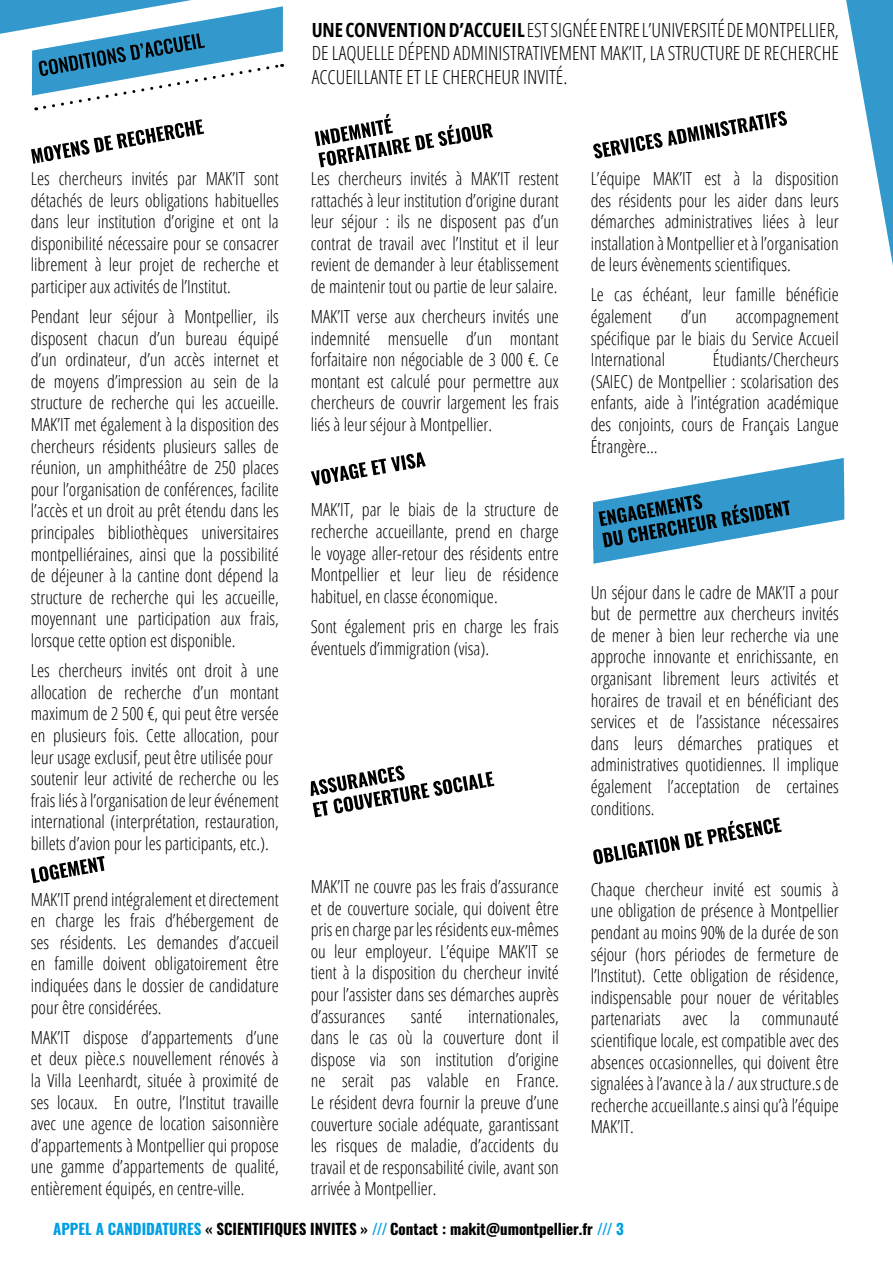
<style>
.page{position:relative;width:893px;height:1263px;background:#fff}
.page>*{position:absolute;margin:0;border:0;box-sizing:border-box;transform-origin:0 0}
.t1{font:300 condensed 19.5px/23.4px "Open Sans";color:#000;text-align:justify}
.t2{font:300 condensed 18px/21.6px "Open Sans";color:#000;text-align:justify}
.t3{font:700 15px "Oswald";color:#000}
.s1{font-weight:700}
.s2{color:#009fe3}
</style>
<div class="page">
<svg style="left:846px;top:0;width:47px;height:266px"></svg>
<svg style="left:0;top:0;width:283px;height:111px"></svg>
<svg style="left:31px;top:856px;width:73px;height:27px"></svg>
<svg style="left:315px;top:114px;width:178px;height:53px"></svg>
<svg style="left:311px;top:452px;width:115px;height:33px"></svg>
<svg style="left:311px;top:765px;width:183px;height:52px"></svg>
<svg style="left:593px;top:111px;width:194px;height:48px"></svg>
<svg style="left:593px;top:817px;width:189px;height:47px"></svg>
<svg style="left:31px;top:119px;width:173px;height:45px"></svg>
<svg style="left:593px;top:458px;width:251px;height:106px"></svg>
<p class="t1" style="left:312px;top:18px;width:529px"><span class="s1">UNE CONVENTION D’ACCUEIL</span> EST SIGNÉE ENTRE L’UNIVERSITÉ DE MONTPELLIER, DE LAQUELLE DÉPEND ADMINISTRATIVEMENT MAK’IT, LA STRUCTURE DE RECHERCHE ACCUEILLANTE ET LE CHERCHEUR INVITÉ.</p>
<p class="t2" style="left:31px;top:167px;width:250px">Les chercheurs invités par MAK’IT sont détachés de leurs obligations habituelles dans leur institution d’origine et ont la disponibilité nécessaire pour se consacrer librement à leur projet de recherche et participer aux activités de l’Institut.</p>
<p class="t2" style="left:31px;top:305px;width:250px">Pendant leur séjour à Montpellier, ils disposent chacun d’un bureau équipé d’un ordinateur, d’un accès internet et de moyens d’impression au sein de la structure de recherche qui les accueille.<br>MAK’IT met également à la disposition des chercheurs résidents plusieurs salles de réunion, un amphithéâtre de 250 places pour l’organisation de conférences, facilite l’accès et un droit au prêt étendu dans les principales bibliothèques universitaires montpelliéraines, ainsi que la possibilité de déjeuner à la cantine dont dépend la structure de recherche qui les accueille, moyennant une participation aux frais, lorsque cette option est disponible.</p>
<p class="t2" style="left:31px;top:659px;width:250px;text-align:left">Les chercheurs invités ont droit à une allocation de recherche d’un montant maximum de 2 500 €, qui peut être versée en plusieurs fois. Cette allocation, pour leur usage exclusif, peut être utilisée pour soutenir leur activité de recherche ou les frais liés à l’organisation de leur événement international (interprétation, restauration, billets d’avion pour les participants, etc.).</p>
<p class="t2" style="left:31px;top:888px;width:250px">MAK’IT prend intégralement et directement en charge les frais d’hébergement de ses résidents. Les demandes d’accueil en famille doivent obligatoirement être indiquées dans le dossier de candidature pour être considérées.</p>
<p class="t2" style="left:31px;top:1026px;width:250px">MAK’IT dispose d’appartements d’une et deux pièce.s nouvellement rénovés à la Villa Leenhardt, située à proximité de ses locaux. En outre, l’Institut travaille avec une agence de location saisonnière d’appartements à Montpellier qui propose une gamme d’appartements de qualité, entièrement équipés, en centre-ville.</p>
<p class="t2" style="left:311px;top:167px;width:250px">Les chercheurs invités à MAK’IT restent rattachés à leur institution d’origine durant leur séjour : ils ne disposent pas d’un contrat de travail avec l’Institut et il leur revient de demander à leur établissement de maintenir tout ou partie de leur salaire.</p>
<p class="t2" style="left:311px;top:305px;width:250px">MAK’IT verse aux chercheurs invités une indemnité mensuelle d’un montant forfaitaire non négociable de 3 000 €. Ce montant est calculé pour permettre aux chercheurs de couvrir largement les frais liés à leur séjour à Montpellier.</p>
<p class="t2" style="left:311px;top:498px;width:250px">MAK’IT, par le biais de la structure de recherche accueillante, prend en charge le voyage aller-retour des résidents entre Montpellier et leur lieu de résidence habituel, en classe économique.</p>
<p class="t2" style="left:311px;top:615px;width:250px">Sont également pris en charge les frais éventuels d’immigration (visa).</p>
<p class="t2" style="left:311px;top:875px;width:250px">MAK’IT ne couvre pas les frais d’assurance et de couverture sociale, qui doivent être pris en charge par les résidents eux-mêmes ou leur employeur. L’équipe MAK’IT se tient à la disposition du chercheur invité pour l’assister dans ses démarches auprès d’assurances</p>
<p class="t2" style="left:411px;top:1005px;width:33px">santé</p>
<p class="t2" style="left:311px;top:1005px;width:250px;text-indent:157px">internationales, dans le cas où la couverture dont il dispose via son institution d’origine ne serait pas valable en France.<br>Le résident devra fournir la preuve d’une couverture sociale adéquate, garantissant les risques de maladie, d’accidents du travail et de responsabilité civile, avant son arrivée à Montpellier.</p>
<p class="t2" style="left:591px;top:167px;width:250px">L’équipe MAK’IT est à la disposition des résidents pour les aider dans leurs démarches administratives liées à leur installation à Montpellier et à l’organisation de leurs évènements scientifiques.</p>
<p class="t2" style="left:591px;top:283px;width:250px">Le cas échéant, leur famille bénéficie également</p>
<p class="t2" style="left:681px;top:305px;width:27px">d’un</p>
<p class="t2" style="left:591px;top:305px;width:250px;text-indent:145px">accompagnement spécifique par le biais du Service Accueil International</p>
<p class="t2" style="left:591px;top:348px;width:250px;text-indent:122px">Étudiants/Chercheurs (SAIEC) de Montpellier : scolarisation des enfants, aide à l’intégration académique des conjoints, cours de Français Langue Étrangère…</p>
<p class="t2" style="left:591px;top:581px;width:250px">Un séjour dans le cadre de MAK’IT a pour but de permettre aux chercheurs invités de mener à bien leur recherche via une approche innovante et enrichissante, en organisant librement leurs activités et horaires de travail et en bénéficiant des services et de l’assistance nécessaires dans leurs démarches pratiques et administratives quotidiennes. Il implique également l’acceptation de certaines conditions.</p>
<p class="t2" style="left:591px;top:878px;width:250px">Chaque chercheur invité est soumis à une obligation de présence à Montpellier pendant au moins 90% de la durée de son séjour (hors périodes de fermeture de l’Institut). Cette obligation de résidence, indispensable pour nouer de véritables partenariats avec la communauté scientifique locale, est compatible avec des absences occasionnelles, qui doivent être signalées à l’avance à la / aux structure.s de recherche accueillante.s ainsi qu’à l’équipe MAK’IT.</p>
<p class="t3" style="left:53px;top:1221px;width:572px"><span class="s2">APPEL A CANDIDATURES</span> « SCIENTIFIQUES INVITES » <span class="s2">///</span> Contact : makit@umontpellier.fr <span class="s2">/// 3</span></p>
</div>
